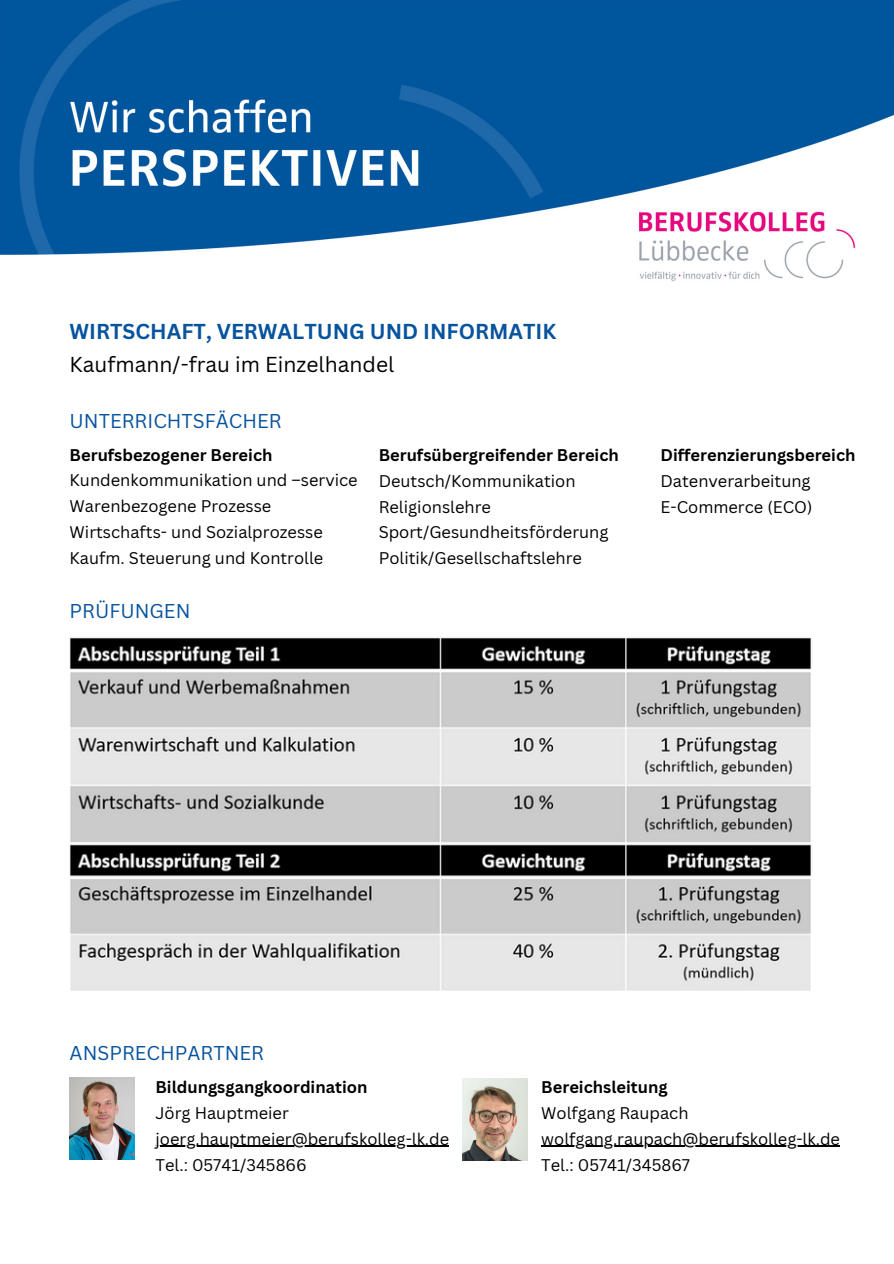
<style>
.page{position:relative;width:894px;height:1264px;background:#fff}
.page>*{position:absolute;margin:0;border:0;box-sizing:border-box;transform-origin:0 0}
.t1{font:700 21px "Canva Sans";color:#07539e}
.t2{font:21px "Canva Sans";color:#000}
.t3{font:19.5px "Canva Sans";color:#07539e}
.t4{font:16.5px "Canva Sans";color:#000}
.t5{font:700 16.5px "Canva Sans";color:#000}
</style>
<div class="page">
<img style="left:462px;top:1078px;width:65px;height:82px">
<img style="left:70px;top:1077px;width:65px;height:82px">
<img style="left:70px;top:637px;width:741px;height:354px">
<hr style="left:155px;top:1145px;width:294px;height:1px;background:#000">
<hr style="left:541px;top:1145px;width:298px;height:1px;background:#000">
<img style="left:0;top:0;width:893px;height:281px">
<p class="t1" style="left:70px;top:317px;width:488px">WIRTSCHAFT, VERWALTUNG UND INFORMATIK</p>
<p class="t2" style="left:70px;top:349px;width:326px">Kaufmann/-frau im Einzelhandel</p>
<p class="t3" style="left:70px;top:407px;width:213px">UNTERRICHTSFÄCHER</p>
<p class="t5" style="left:70px;top:443px;width:204px">Berufsbezogener Bereich</p>
<p class="t4" style="left:70px;top:469px;width:289px">Kundenkommunikation und –service</p>
<p class="t4" style="left:70px;top:494px;width:203px">Warenbezogene Prozesse</p>
<p class="t4" style="left:70px;top:520px;width:255px">Wirtschafts- und Sozialprozesse</p>
<p class="t4" style="left:70px;top:546px;width:255px">Kaufm. Steuerung und Kontrolle</p>
<p class="t5" style="left:378px;top:443px;width:242px">Berufsübergreifender Bereich</p>
<p class="t4" style="left:378px;top:469px;width:198px">Deutsch/Kommunikation</p>
<p class="t4" style="left:378px;top:495px;width:114px">Religionslehre</p>
<p class="t4" style="left:378px;top:521px;width:231px">Sport/Gesundheitsförderung</p>
<p class="t4" style="left:378px;top:546px;width:205px">Politik/Gesellschaftslehre</p>
<p class="t3" style="left:70px;top:597px;width:122px">PRÜFUNGEN</p>
<p class="t5" style="left:660px;top:443px;width:196px">Differenzierungsbereich</p>
<p class="t4" style="left:660px;top:469px;width:152px">Datenverarbeitung</p>
<p class="t4" style="left:660px;top:495px;width:153px">E-Commerce (ECO)</p>
<p class="t3" style="left:70px;top:1039px;width:196px">ANSPRECHPARTNER</p>
<p class="t5" style="left:155px;top:1075px;width:213px">Bildungsgangkoordination</p>
<p class="t4" style="left:155px;top:1101px;width:135px">Jörg Hauptmeier</p>
<p class="t4" style="left:155px;top:1126px;width:295px">joerg.hauptmeier@berufskolleg-lk.de</p>
<p class="t4" style="left:155px;top:1152px;width:153px">Tel.: 05741/345866</p>
<p class="t5" style="left:541px;top:1075px;width:128px">Bereichsleitung</p>
<p class="t4" style="left:541px;top:1101px;width:149px">Wolfgang Raupach</p>
<p class="t4" style="left:541px;top:1126px;width:300px">wolfgang.raupach@berufskolleg-lk.de</p>
<p class="t4" style="left:541px;top:1152px;width:150px">Tel.: 05741/345867</p>
</div>
